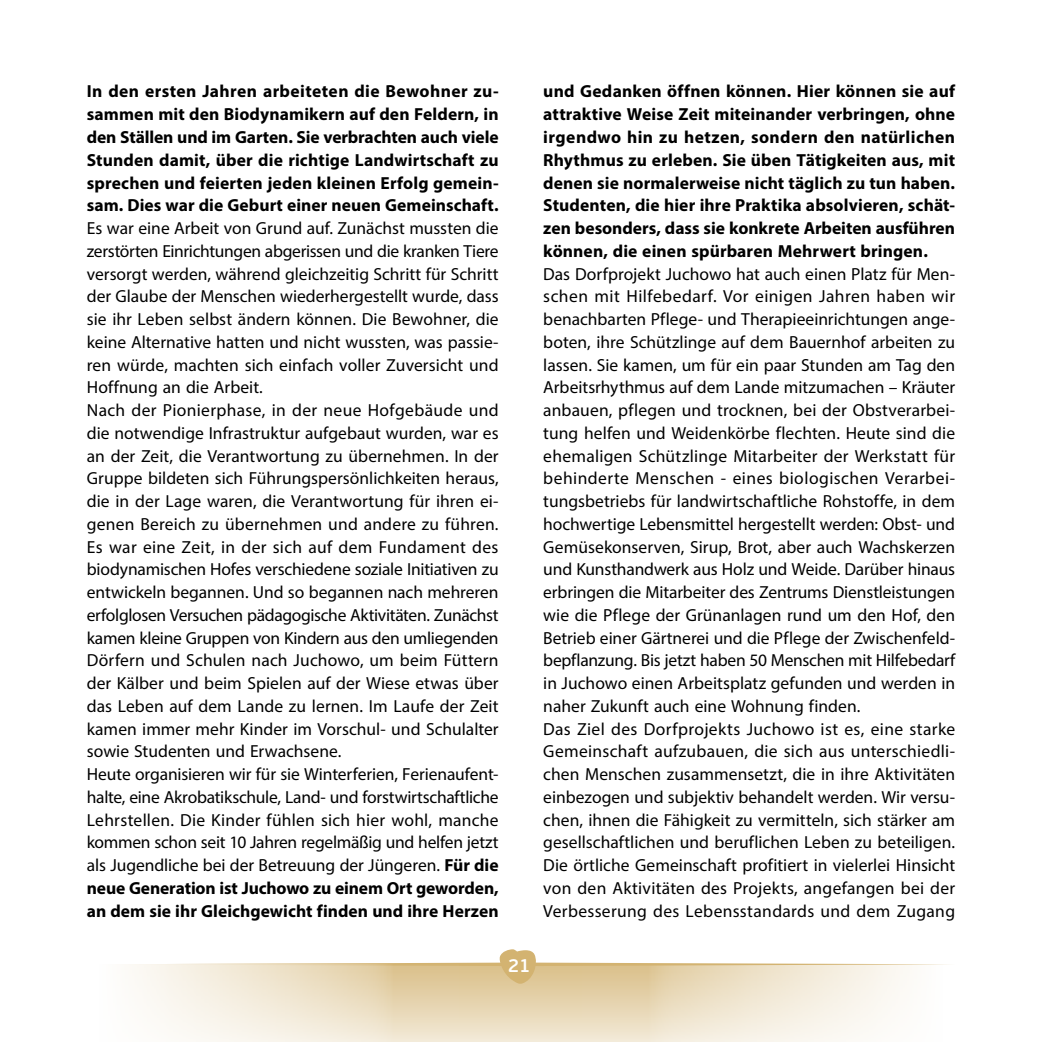
<style>
.page{position:relative;width:1042px;height:1042px;background:#fff}
.page>*{position:absolute;margin:0;border:0;box-sizing:border-box;transform-origin:0 0}
.t1{font:600 18.9px "PF Beau Sans Pro";color:#fff}
.t2{font:17.5px/22.8px "Myriad Pro";color:#000}
.t3{font:700 17.5px/22.8px "Myriad Pro";letter-spacing:.005em;color:#000;text-align:justify}
.s1{font-weight:700}
</style>
<div class="page">
<svg style="left:458px;top:983px;width:124px;height:59px;background:#e8d9b8"></svg>
<svg style="left:582px;top:983px;width:321px;height:59px"></svg>
<svg style="left:183px;top:949px;width:764px;height:34px"></svg>
<svg style="left:130px;top:964px;width:328px;height:78px"></svg>
<p class="t3" style="left:87px;top:80px;width:413px">In den ersten Jahren arbeiteten die Bewohner zu&shy;sammen mit den Biodynamikern auf den Feldern, in den Ställen und im Garten. Sie verbrachten auch viele Stunden damit, über die richtige Landwirtschaft zu sprechen und feierten jeden kleinen Erfolg gemein&shy;sam. Dies war die Geburt einer neuen Gemeinschaft.</p>
<p class="t2" style="left:87px;top:216px;width:413px">Es war eine Arbeit von Grund auf. Zunächst mussten die zerstörten Einrichtungen abgerissen und die kranken Tiere versorgt werden, während gleichzeitig Schritt für Schritt der Glaube der Menschen wiederhergestellt wurde, dass sie ihr Leben selbst ändern können. Die Bewohner, die keine Alternative hatten und nicht wussten, was passie&shy;ren würde, machten sich einfach voller Zuversicht und Hoffnung an die Arbeit.<br>Nach der Pionierphase, in der neue Hofgebäude und die notwendige Infrastruktur aufgebaut wurden, war es an der Zeit, die Verantwortung zu übernehmen. In der Gruppe bildeten sich Führungspersönlichkeiten heraus, die in der Lage waren, die Verantwortung für ihren ei&shy;genen Bereich zu übernehmen und andere zu führen.<br>Es war eine Zeit, in der sich auf dem Fundament des biodynamischen Hofes verschiedene soziale Initiativen zu entwickeln begannen. Und so begannen nach mehreren erfolglosen Versuchen pädagogische Aktivitäten. Zunächst kamen kleine Gruppen von Kindern aus den umliegenden Dörfern und Schulen nach Juchowo, um beim Füttern der Kälber und beim Spielen auf der Wiese etwas über das Leben auf dem Lande zu lernen. Im Laufe der Zeit kamen immer mehr Kinder im Vorschul- und Schulalter sowie Studenten und Erwachsene.<br>Heute organisieren wir für sie Winterferien, Ferienaufent&shy;halte, eine Akrobatikschule, Land- und forstwirtschaftliche Lehrstellen. Die Kinder fühlen sich hier wohl, manche kommen schon seit 10 Jahren regelmäßig und helfen jetzt als Jugendliche bei der Betreuung der Jüngeren. <span class="s1">Für die neue Generation ist Juchowo zu einem Ort geworden, an dem sie ihr Gleichgewicht finden und ihre Herzen</span></p>
<p class="t3" style="left:543px;top:80px;width:413px">und Gedanken öffnen können. Hier können sie auf attraktive Weise Zeit miteinander verbringen, ohne irgendwo hin zu hetzen, sondern den natürlichen Rhythmus zu erleben. Sie üben Tätigkeiten aus, mit denen sie normalerweise nicht täglich zu tun haben.<br>Studenten, die hier ihre Praktika absolvieren, schät&shy;zen besonders, dass sie konkrete Arbeiten ausführen können, die einen spürbaren Mehrwert bringen.</p>
<p class="t2" style="left:543px;top:262px;width:413px">Das Dorfprojekt Juchowo hat auch einen Platz für Men&shy;schen mit Hilfebedarf. Vor einigen Jahren haben wir benachbarten Pflege- und Therapieeinrichtungen ange&shy;boten, ihre Schützlinge auf dem Bauernhof arbeiten zu lassen. Sie kamen, um für ein paar Stunden am Tag den Arbeitsrhythmus auf dem Lande mitzumachen – Kräuter anbauen, pflegen und trocknen, bei der Obstverarbei&shy;tung helfen und Weidenkörbe flechten. Heute sind die ehemaligen Schützlinge Mitarbeiter der Werkstatt für behinderte Menschen - eines biologischen Verarbei&shy;tungsbetriebs für landwirtschaftliche Rohstoffe, in dem hochwertige Lebensmittel hergestellt werden: Obst- und Gemüsekonserven, Sirup, Brot, aber auch Wachskerzen und Kunsthandwerk aus Holz und Weide. Darüber hinaus erbringen die Mitarbeiter des Zentrums Dienstleistungen wie die Pflege der Grünanlagen rund um den Hof, den Betrieb einer Gärtnerei und die Pflege der Zwischenfeld&shy;bepflanzung. Bis jetzt haben 50 Menschen mit Hilfebedarf in Juchowo einen Arbeitsplatz gefunden und werden in naher Zukunft auch eine Wohnung finden.<br>Das Ziel des Dorfprojekts Juchowo ist es, eine starke Gemeinschaft aufzubauen, die sich aus unterschiedli&shy;chen Menschen zusammensetzt, die in ihre Aktivitäten einbezogen und subjektiv behandelt werden. Wir versu&shy;chen, ihnen die Fähigkeit zu vermitteln, sich stärker am gesellschaftlichen und beruflichen Leben zu beteiligen.<br>Die örtliche Gemeinschaft profitiert in vielerlei Hinsicht von den Aktivitäten des Projekts, angefangen bei der Verbesserung des Lebensstandards und dem Zugang</p>
<p class="t1" style="left:508px;top:954px;width:24px">21</p>
</div>
